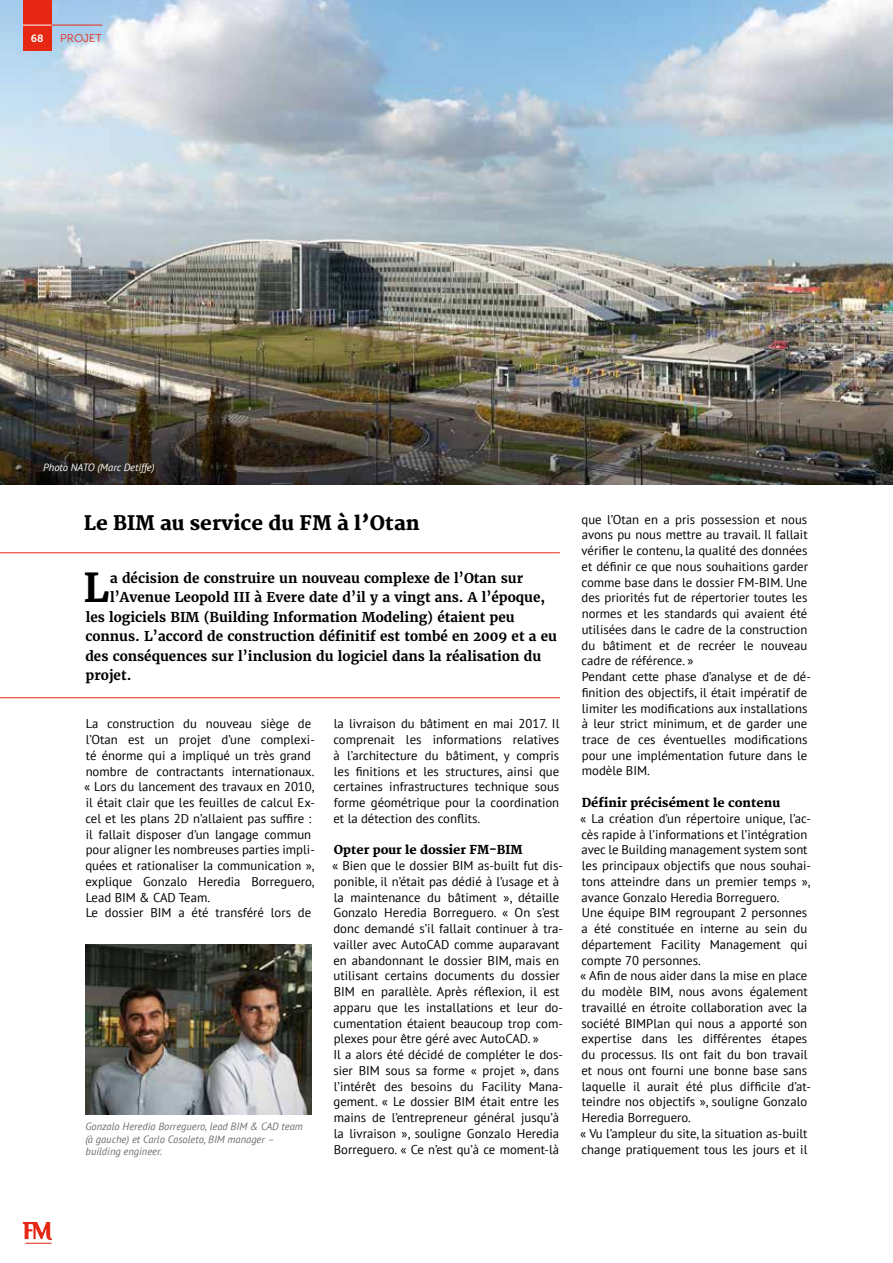
<style>
.page{position:relative;width:893px;height:1263px;background:#fff}
.page>*{position:absolute;margin:0;border:0;box-sizing:border-box;transform-origin:0 0}
.t1{font:700 39.75px "Merriweather";color:#000}
.t2{font:800 19.5px "Merriweather";color:#000}
.t3{font:700 13.5px "Merriweather";color:#000}
.t4{font:12.75px/15.8px "PT Sans";color:#000}
.t5{font:800 12px "Merriweather";color:#000}
.t6{font:11.25px "Museo Sans 300";color:#e52713}
.t7{font:italic 10.5px/12.6px "PT Sans";color:#706f6f}
.t8{font:italic 10.5px "PT Sans";color:#fff}
.t9{font:10.5px "Museo Sans 700";color:#fff}
</style>
<div class="page">
<hr style="left:0;top:552px;width:560px;height:1px;background:#e52713">
<hr style="left:0;top:697px;width:560px;height:1px;background:#e52713">
<svg style="left:23px;top:1222px;width:29px;height:22px"></svg>
<img style="left:0;top:0;width:893px;height:485px">
<div style="left:23px;top:0;width:29px;height:51px;background:#e52713"></div>
<svg style="left:23px;top:25px;width:29px;height:1px"></svg>
<hr style="left:52px;top:25px;width:50px;height:1px;background:#e52713">
<img style="left:85px;top:944px;width:227px;height:170px">
<p class="t9" style="left:31px;top:33px;width:14px">68</p>
<p class="t6" style="left:60px;top:32px;width:43px">PROJET</p>
<p class="t8" style="left:43px;top:461px;width:113px">Photo NATO (Marc Detiffe)</p>
<h2 class="t2" style="left:84px;top:512px;width:337px">Le BIM au service du FM à l’Otan</h2>
<h1 class="t1" style="left:83px;top:562px;width:28px">L</h1>
<p class="t3" style="left:110px;top:569px;width:415px">a décision de construire un nouveau complexe de l’Otan sur</p>
<p class="t3" style="left:110px;top:589px;width:436px">l’Avenue Leopold III à Evere date d’il y a vingt ans. A l’époque,</p>
<p class="t3" style="left:86px;top:608px;width:430px">les logiciels BIM (Building Information Modeling) étaient peu</p>
<p class="t3" style="left:85px;top:628px;width:473px">connus. L’accord de construction définitif est tombé en 2009 et a eu</p>
<p class="t3" style="left:85px;top:647px;width:457px">des conséquences sur l’inclusion du logiciel dans la réalisation du</p>
<p class="t3" style="left:86px;top:667px;width:47px">projet.</p>
<p class="t4" style="left:84px;top:716px;width:232px">La construction du nouveau siège de l’Otan est un projet d’une complexi&shy;té énorme qui a impliqué un très grand nombre de contractants internationaux. « Lors du lancement des travaux en 2010, il était clair que les feuilles de calcul Ex&shy;cel et les plans 2D n’allaient pas suffire : il fallait disposer d’un langage commun pour aligner les nombreuses parties impli&shy;quées et rationaliser la communication », explique Gonzalo Heredia Borreguero, Lead BIM &amp; CAD Team.<br>Le dossier BIM a été transféré lors de</p>
<p class="t4" style="left:333px;top:716px;width:227px;text-align:justify">la livraison du bâtiment en mai 2017. Il comprenait les informations relatives à l’architecture du bâtiment, y compris les finitions et les structures, ainsi que certaines infrastructures technique sous forme géométrique pour la coordination et la détection des conflits.</p>
<p class="t5" style="left:334px;top:843px;width:190px">Opter pour le dossier FM-BIM</p>
<p class="t4" style="left:332px;top:857px;width:232px">« Bien que le dossier BIM as-built fut dis&shy;ponible, il n’était pas dédié à l’usage et à la maintenance du bâtiment », détaille Gonzalo Heredia Borreguero. « On s’est donc demandé s’il fallait continuer à tra&shy;vailler avec AutoCAD comme auparavant en abandonnant le dossier BIM, mais en utilisant certains documents du dossier BIM en parallèle. Après réflexion, il est apparu que les installations et leur do&shy;cumentation étaient beaucoup trop com&shy;plexes pour être géré avec AutoCAD. »<br>Il a alors été décidé de compléter le dos&shy;sier BIM sous sa forme « projet », dans l’intérêt des besoins du Facility Mana&shy;gement. « Le dossier BIM était entre les mains de l’entrepreneur général jusqu’à la livraison », souligne Gonzalo Heredia Borreguero. « Ce n’est qu’à ce moment-là</p>
<p class="t7" style="left:85px;top:1120px;width:219px">Gonzalo Heredia Borreguero, lead BIM &amp; CAD team (à gauche) et Carlo Cosoleto, BIM manager – building engineer.</p>
<p class="t4" style="left:581px;top:511px;width:231px">que l’Otan en a pris possession et nous avons pu nous mettre au travail. Il fallait vérifier le contenu, la qualité des données et définir ce que nous souhaitions garder comme base dans le dossier FM-BIM. Une des priorités fut de répertorier toutes les normes et les standards qui avaient été utilisées dans le cadre de la construction du bâtiment et de recréer le nouveau cadre de référence. »<br>Pendant cette phase d’analyse et de dé&shy;finition des objectifs, il était impératif de limiter les modifications aux installations à leur strict minimum, et de garder une trace de ces éventuelles modifications pour une implémentation future dans le modèle BIM.</p>
<p class="t5" style="left:582px;top:796px;width:200px">Définir précisément le contenu</p>
<p class="t4" style="left:580px;top:810px;width:232px">« La création d’un répertoire unique, l’ac&shy;cès rapide à l’informations et l’intégration avec le Building management system sont les principaux objectifs que nous souhai&shy;tons atteindre dans un premier temps », avance Gonzalo Heredia Borreguero.<br>Une équipe BIM regroupant 2 personnes a été constituée en interne au sein du département Facility Management qui compte 70 personnes.<br>« Afin de nous aider dans la mise en place du modèle BIM, nous avons également travaillé en étroite collaboration avec la société BIMPlan qui nous a apporté son expertise dans les différentes étapes du processus. Ils ont fait du bon travail et nous ont fourni une bonne base sans laquelle il aurait été plus difficile d’at&shy;teindre nos objectifs », souligne Gonzalo Heredia Borreguero.<br>« Vu l’ampleur du site, la situation as-built change pratiquement tous les jours et il</p>
</div>
